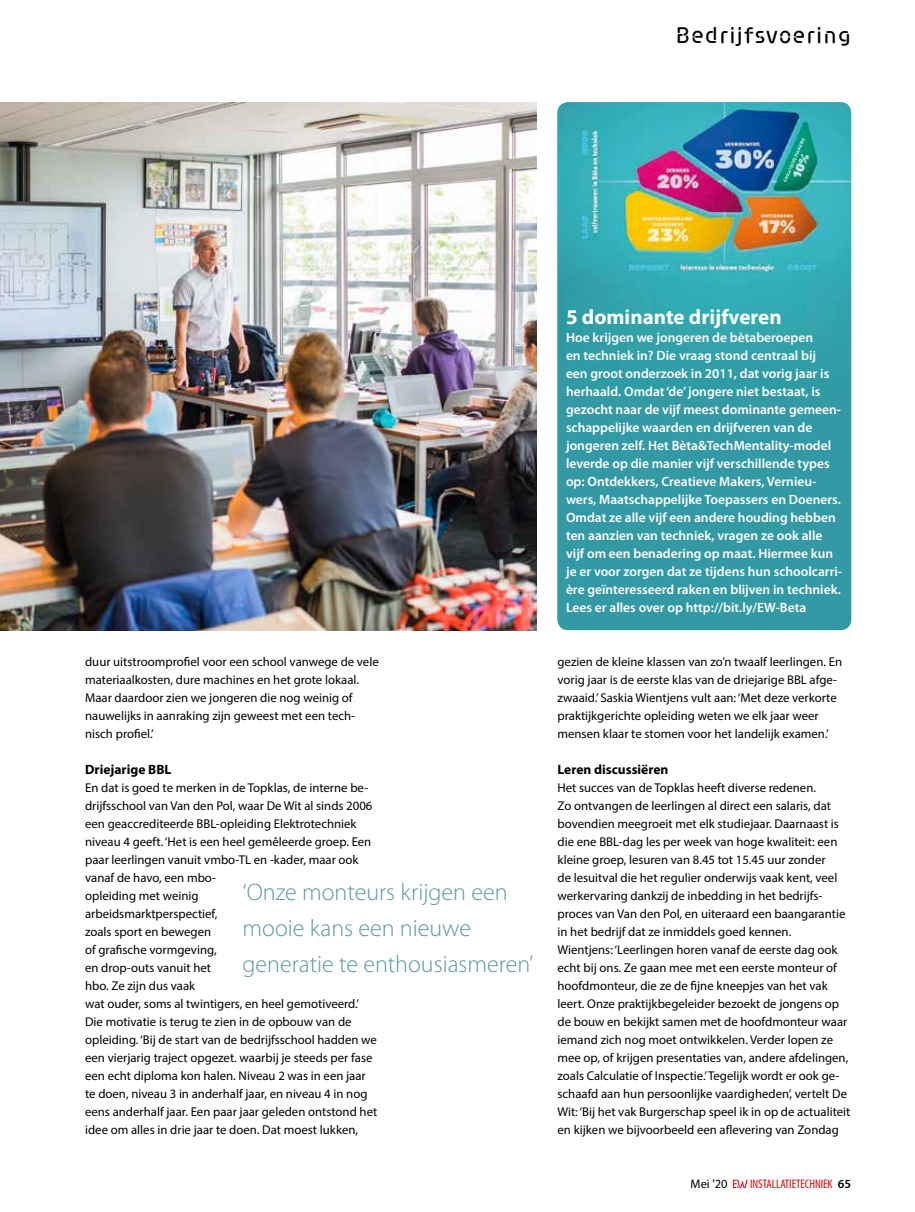
<style>
.page{position:relative;width:915px;height:1212px;background:#fff}
.page>*{position:absolute;margin:0;border:0;box-sizing:border-box;transform-origin:0 0}
.t1{font:300 24px/36px "Myriad Pro";color:#5b97a3}
.t2{font:24px "Siruca";letter-spacing:.05em;color:#000}
.t3{font:700 21px "Myriad Pro";color:#fff}
.t4{font:600 13.5px/18px "Myriad Pro";color:#fff}
.t5{font:700 13.5px "Myriad Pro";color:#000}
.t6{font:12.75px/18px "Myriad Pro";color:#000}
.t7{font:condensed 12.45px "Myriad Pro";letter-spacing:-.005em;color:#e3000b}
.t8{font:12.45px "Myriad Pro";color:#000}
.s1{font-weight:600;font-stretch:normal;color:#000}
</style>
<div class="page">
<svg style="left:732px;top:1179px;width:15px;height:9px"></svg>
<img style="left:557px;top:102px;width:293px;height:528px">
<img style="left:0;top:102px;width:536px;height:528px">
<h1 class="t2" style="left:675px;top:22px;width:177px">Bedrijfsvoering</h1>
<p class="t6" style="left:85px;top:653px;width:295px">duur uitstroomprofiel voor een school vanwege de vele materiaalkosten, dure machines en het grote lokaal.<br>Maar daardoor zien we jongeren die nog weinig of nauwelijks in aanraking zijn geweest met een tech&shy;nisch profiel.’</p>
<p class="t5" style="left:85px;top:761px;width:88px">Driejarige BBL</p>
<p class="t6" style="left:85px;top:779px;width:293px">En dat is goed te merken in de Topklas, de interne be&shy;drijfsschool van Van den Pol, waar De Wit al sinds 2006 een geaccrediteerde BBL-opleiding Elektrotechniek niveau 4 geeft. ‘Het is een heel gemêleerde groep. Een paar leerlingen vanuit vmbo-TL en -kader, maar ook vanaf de havo, een mbo-<br>opleiding met weinig<br>arbeidsmarktperspectief,<br>zoals sport en bewegen<br>of grafische vormgeving,<br>en drop-outs vanuit het<br>hbo. Ze zijn dus vaak<br>wat ouder, soms al twintigers, en heel gemotiveerd.’ Die motivatie is terug te zien in de opbouw van de opleiding. ‘Bij de start van de bedrijfsschool hadden we een vierjarig traject opgezet. waarbij je steeds per fase een echt diploma kon halen. Niveau 2 was in een jaar te doen, niveau 3 in anderhalf jaar, en niveau 4 in nog eens anderhalf jaar. Een paar jaar geleden ontstond het idee om alles in drie jaar te doen. Dat moest lukken,</p>
<h1 class="t1" style="left:242px;top:874px;width:292px">‘Onze monteurs krijgen een mooie kans een nieuwe generatie te enthousiasmeren’</h1>
<h2 class="t3" style="left:566px;top:303px;width:217px">5 dominante drijfveren</h2>
<p class="t4" style="left:566px;top:328px;width:277px">Hoe krijgen we jongeren de bètaberoepen<br>en techniek in? Die vraag stond centraal bij<br>een groot onderzoek in 2011, dat vorig jaar is herhaald. Omdat ‘de’ jongere niet bestaat, is gezocht naar de vijf meest dominante gemeen&shy;schappelijke waarden en drijfveren van de jongeren zelf. Het Bèta&amp;TechMentality-model leverde op die manier vijf verschillende types op: Ontdekkers, Creatieve Makers, Vernieu&shy;wers, Maatschappelijke Toepassers en Doeners.<br>Omdat ze alle vijf een andere houding hebben ten aanzien van techniek, vragen ze ook alle vijf om een benadering op maat. Hiermee kun je er voor zorgen dat ze tijdens hun schoolcarri&shy;ère geïnteresseerd raken en blijven in techniek.<br>Lees er alles over op http://bit.ly/EW-Beta</p>
<p class="t6" style="left:557px;top:653px;width:286px">gezien de kleine klassen van zo’n twaalf leerlingen. En vorig jaar is de eerste klas van de driejarige BBL afge&shy;zwaaid.’ Saskia Wientjens vult aan: ‘Met deze verkorte praktijkgerichte opleiding weten we elk jaar weer mensen klaar te stomen voor het landelijk examen.’</p>
<p class="t5" style="left:557px;top:761px;width:112px">Leren discussiëren</p>
<p class="t6" style="left:557px;top:779px;width:294px">Het succes van de Topklas heeft diverse redenen.<br>Zo ontvangen de leerlingen al direct een salaris, dat bovendien meegroeit met elk studiejaar. Daarnaast is die ene BBL-dag les per week van hoge kwaliteit: een kleine groep, lesuren van 8.45 tot 15.45 uur zonder<br>de lesuitval die het regulier onderwijs vaak kent, veel werkervaring dankzij de inbedding in het bedrijfs&shy;proces van Van den Pol, en uiteraard een baangarantie in het bedrijf dat ze inmiddels goed kennen.<br>Wientjens: ‘Leerlingen horen vanaf de eerste dag ook echt bij ons. Ze gaan mee met een eerste monteur of hoofdmonteur, die ze de fijne kneepjes van het vak leert. Onze praktijkbegeleider bezoekt de jongens op de bouw en bekijkt samen met de hoofdmonteur waar iemand zich nog moet ontwikkelen. Verder lopen ze mee op, of krijgen presentaties van, andere afdelingen, zoals Calculatie of Inspectie.’ Tegelijk wordt er ook ge&shy;schaafd aan hun persoonlijke vaardigheden’, vertelt De Wit: ‘Bij het vak Burgerschap speel ik in op de actualiteit en kijken we bijvoorbeeld een aflevering van Zondag</p>
<p class="t8" style="left:690px;top:1176px;width:38px">Mei '20</p>
<p class="t7" style="left:749px;top:1176px;width:102px">INSTALLATIETECHNIEK <span class="s1">65</span></p>
</div>
